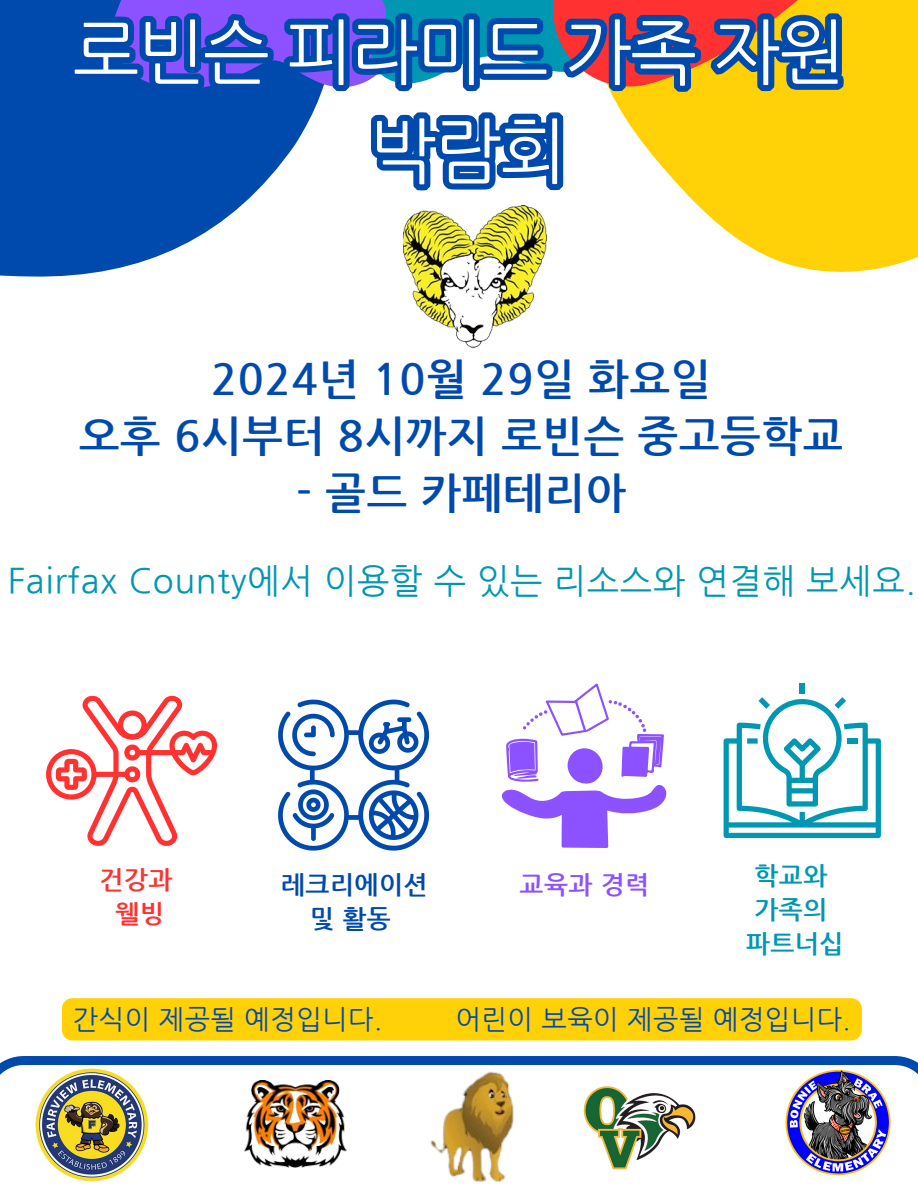
<style>
.page{position:relative;width:918px;height:1188px;background:#fff}
.page>*{position:absolute;margin:0;border:0;box-sizing:border-box;transform-origin:0 0}
.t1{font:71.25px/99px "Nanum Gothic";letter-spacing:-.025em;color:#fff;text-align:center}
.t2{font:700 42.9px/56.8px "Nanum Gothic";letter-spacing:.02em;color:#004aad;text-align:center}
.t3{font:34.5px "Nanum Gothic";letter-spacing:.02em;color:#0097b2}
.t4{font:27px "Nanum Gothic";letter-spacing:.02em;color:#004aad}
.t5{font:700 25.5px/33.8px "Nanum Gothic";letter-spacing:.02em;color:#0097b2;text-align:center}
.t6{font:700 25.5px/33.8px "Nanum Gothic";letter-spacing:.02em;color:#004aad;text-align:center}
.t7{font:700 25.5px/33.8px "Nanum Gothic";color:#ff3131;text-align:center}
.t8{font:700 25.5px "Nanum Gothic";color:#8c52ff}
</style>
<div class="page">
<svg style="left:613px;top:0;width:305px;height:272px;fill:#ffd106"></svg>
<svg style="left:0;top:0;width:319px;height:277px;fill:#004aad"></svg>
<img style="left:404px;top:205px;width:143px;height:143px">
<svg style="left:0;top:1056px;width:918px;height:114px"></svg>
<img style="left:419px;top:1068px;width:98px;height:114px">
<img style="left:584px;top:1078px;width:115px;height:91px">
<img style="left:779px;top:1066px;width:116px;height:110px">
<img style="left:244px;top:1080px;width:103px;height:88px">
<img style="left:26px;top:1058px;width:132px;height:124px">
<svg style="left:278px;top:700px;width:151px;height:151px"></svg>
<svg style="left:46px;top:695px;width:172px;height:151px"></svg>
<div style="left:800px;top:683px;width:5px;height:11px;background:#0097b2"></div>
<svg style="left:724px;top:697px;width:157px;height:141px"></svg>
<div style="left:847px;top:738px;width:10px;height:6px;background:#0097b2"></div>
<div style="left:747px;top:738px;width:11px;height:6px;background:#0097b2"></div>
<svg style="left:501px;top:683px;width:165px;height:165px"></svg>
<div style="left:854px;top:0;width:59px;height:92px;background:#ffd106"></div>
<svg style="left:58px;top:0;width:796px;height:98px;background:#4d65a2"></svg>
<svg style="left:371px;top:112px;width:193px;height:79px"></svg>
<div style="left:62px;top:998px;width:800px;height:43px;background:#ffd106"></div>
<p class="t1" style="left:73px;top:1px;width:774px">로빈슨 피라미드 가족 자원 박람회</p>
<h2 class="t2" style="left:79px;top:350px;width:766px">2024년 10월 29일 화요일<br>오후 6시부터 8시까지 로빈슨 중고등학교</h2>
<h2 class="t2" style="left:296px;top:464px;width:332px">- 골드 카페테리아</h2>
<h3 class="t3" style="left:8px;top:560px;width:910px">Fairfax County에서 이용할 수 있는 리소스와 연결해 보세요.</h3>
<p class="t7" style="left:100px;top:862px;width:74px">건강과 웰빙</p>
<h4 class="t6" style="left:281px;top:867px;width:148px">레크리에이션 및 활동</h4>
<p class="t8" style="left:520px;top:869px;width:131px">교육과 경력</p>
<h4 class="t5" style="left:746px;top:859px;width:99px">학교와 가족의 파트너십</h4>
<p class="t4" style="left:73px;top:1004px;width:311px">간식이 제공될 예정입니다.</p>
<p class="t4" style="left:456px;top:1004px;width:397px">어린이 보육이 제공될 예정입니다.</p>
</div>
